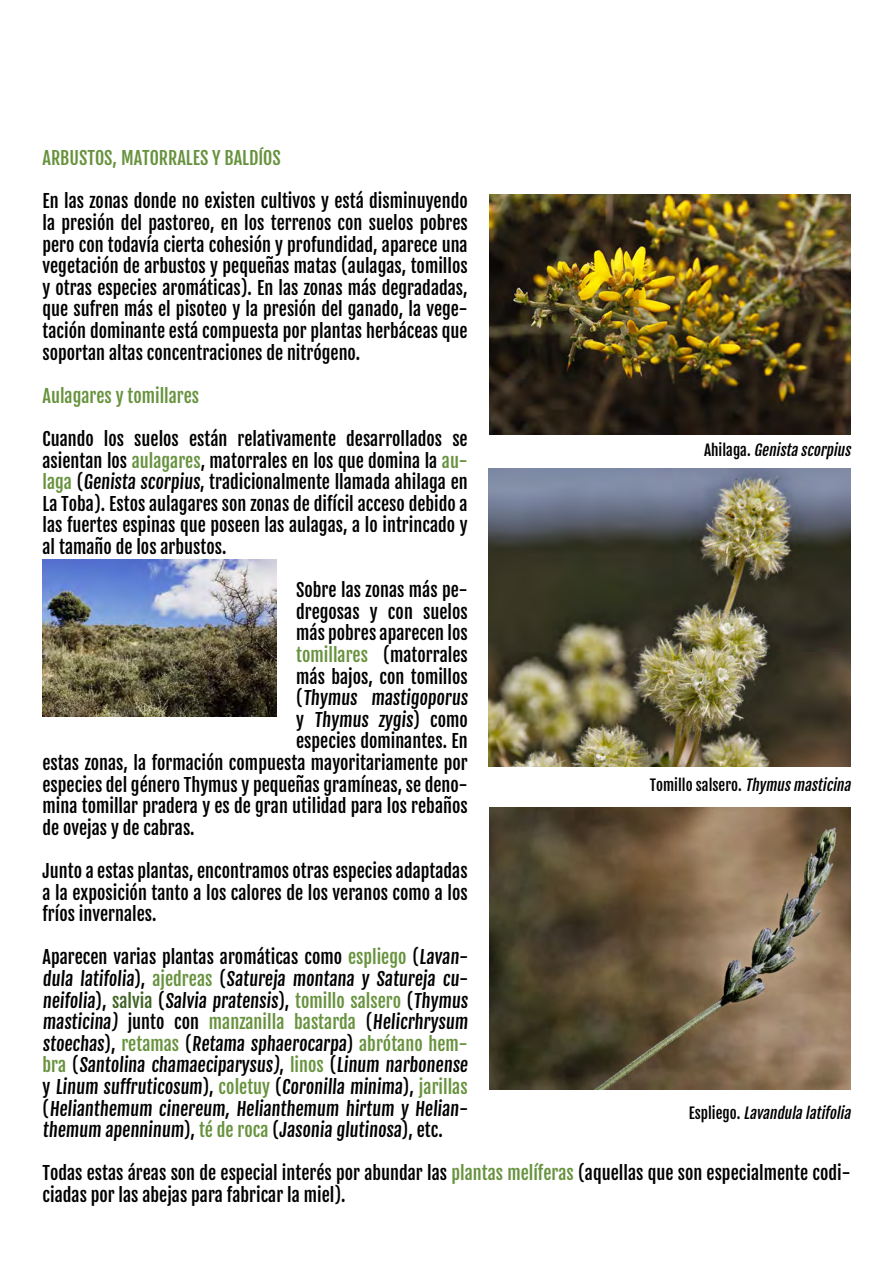
<style>
.page{position:relative;width:893px;height:1263px;background:#fff}
.page>*{position:absolute;margin:0;border:0;box-sizing:border-box;transform-origin:0 0}
.t1{font:18px/21.6px "Fjalla One";color:#000;text-align:justify}
.t2{font:18px "Fjalla One";color:#67923d}
.t3{font:italic 15px "Fjalla One";color:#000}
.t4{font:15px "Fjalla One";color:#000}
.s1{color:#67923d}
.s2{color:#406325}
.s3{font-style:normal}
.s4{font-style:italic}
</style>
<div class="page">
<img style="left:489px;top:195px;width:361px;height:240px">
<img style="left:489px;top:469px;width:361px;height:297px">
<img style="left:489px;top:807px;width:361px;height:283px">
<img style="left:43px;top:559px;width:233px;height:157px">
<p class="t2" style="left:43px;top:147px;width:240px">ARBUSTOS, MATORRALES Y BALDÍOS</p>
<p class="t1" style="left:43px;top:190px;width:427px">En las zonas donde no existen cultivos y está disminuyendo la presión del pastoreo, en los terrenos con suelos pobres pero con todavía cierta cohesión y profundidad, aparece una vegetación de arbustos y pequeñas matas (aulagas, tomillos y otras especies aromáticas). En las zonas más degradadas, que sufren más el pisoteo y la presión del ganado, la vege&shy;tación dominante está compuesta por plantas herbáceas que soportan altas concentraciones de nitrógeno.</p>
<p class="t2" style="left:43px;top:385px;width:158px">Aulagares y tomillares</p>
<p class="t1" style="left:43px;top:428px;width:427px">Cuando los suelos están relativamente desarrollados se asientan los <span class="s1">aulagares</span>, matorrales en los que domina la <span class="s1">au&shy;laga</span> (Genista scorpius, tradicionalmente llamada ahilaga en La Toba). Estos aulagares son zonas de difícil acceso debido a las fuertes espinas que poseen las aulagas, a lo intrincado y al tamaño de los arbustos.</p>
<p class="t1" style="left:296px;top:579px;width:173px">Sobre las zonas más pe-</p>
<p class="t1" style="left:296px;top:601px;width:173px">dregosas y con suelos</p>
<p class="t1" style="left:296px;top:622px;width:173px">más pobres aparecen los</p>
<p class="t1" style="left:296px;top:644px;width:173px"><span class="s1">tomillares</span> (matorrales</p>
<p class="t1" style="left:296px;top:666px;width:173px">más bajos, con tomillos</p>
<p class="t1" style="left:296px;top:687px;width:175px">(Thymus mastigoporus</p>
<p class="t1" style="left:296px;top:709px;width:173px">y Thymus zygis) como</p>
<p class="t1" style="left:296px;top:730px;width:173px">especies dominantes. En</p>
<p class="t1" style="left:43px;top:752px;width:427px">estas zonas, la formación compuesta mayoritariamente por</p>
<p class="t1" style="left:43px;top:774px;width:427px">especies del género Thymus y pequeñas gramíneas, se deno-</p>
<p class="t1" style="left:43px;top:795px;width:427px">mina tomillar pradera y es de gran utilidad para los rebaños</p>
<p class="t1" style="left:43px;top:817px;width:154px">de ovejas y de cabras.</p>
<p class="t1" style="left:43px;top:860px;width:427px">Junto a estas plantas, encontramos otras especies adaptadas a la exposición tanto a los calores de los veranos como a los fríos invernales.</p>
<p class="t1" style="left:43px;top:946px;width:429px">Aparecen varias plantas aromáticas como <span class="s1">espliego</span> (Lavan&shy;dula latifolia), <span class="s1">ajedreas</span> (Satureja montana y Satureja cu&shy;neifolia), <span class="s2">salvia</span> (Salvia pratensis), <span class="s1">tomillo salsero</span> (Thymus masticina) junto con <span class="s1">manzanilla bastarda</span> (Helicrhrysum stoechas), <span class="s1">retamas</span> (Retama sphaerocarpa) <span class="s1">abrótano hem&shy;bra</span> (Santolina chamaeciparysus), <span class="s1">linos</span> (Linum narbonense y Linum suffruticosum), <span class="s1">coletuy</span> (Coronilla minima), <span class="s1">jarillas </span>(Helianthemum cinereum, Helianthemum hirtum y Helian&shy;themum apenninum), <span class="s1">té de roca</span> (Jasonia glutinosa), etc.</p>
<p class="t1" style="left:43px;top:1162px;width:809px">Todas estas áreas son de especial interés por abundar las <span class="s1">plantas melíferas</span> (aquellas que son especialmente codi&shy;ciadas por las abejas para fabricar la miel).</p>
<p class="t3" style="left:704px;top:440px;width:151px"><span class="s3">A h i l a g a .</span> Genista scorpius</p>
<p class="t4" style="left:650px;top:776px;width:205px">Tomillo salsero. <span class="s4">Thymus masticina</span></p>
<p class="t3" style="left:689px;top:1104px;width:166px"><span class="s3">E s p l i e g o .</span> Lavandula latifolia</p>
</div>
